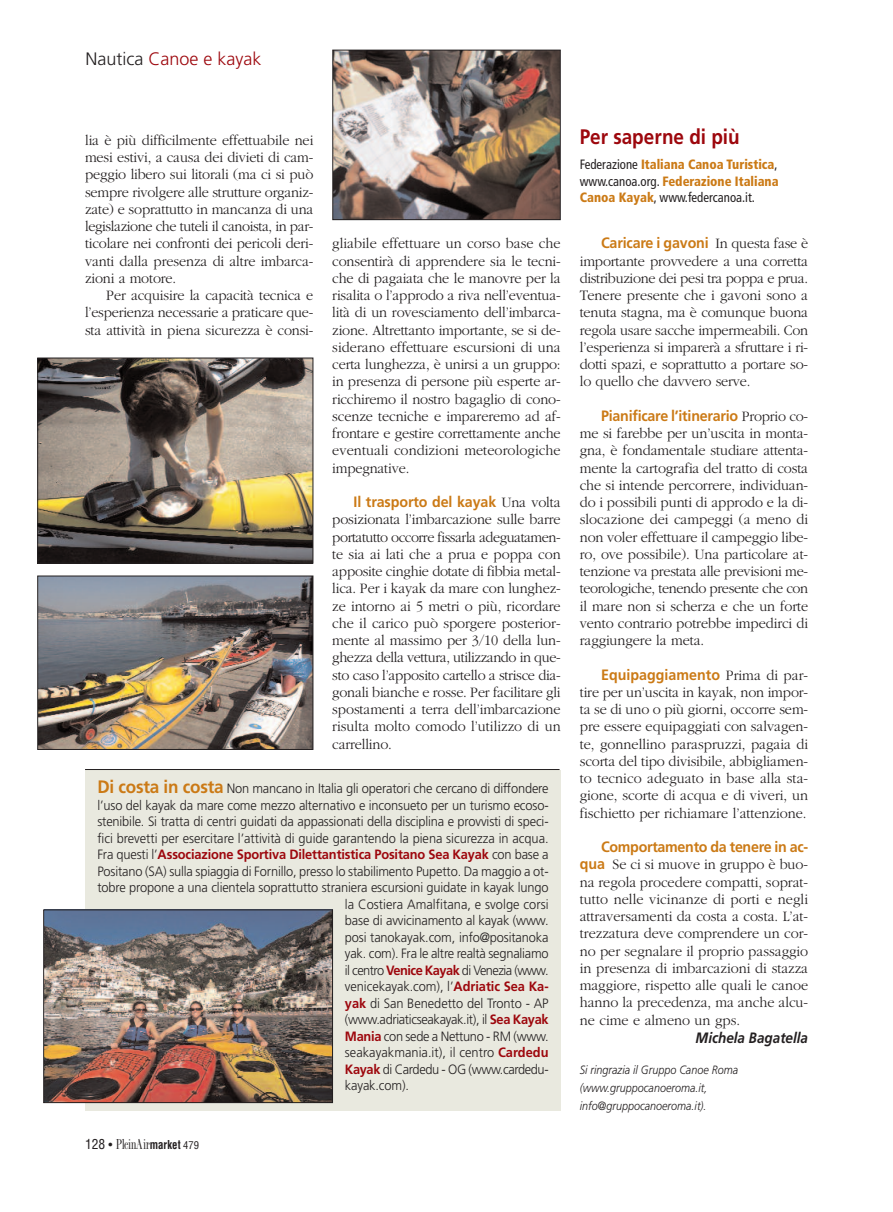
<style>
.page{position:relative;width:893px;height:1212px;background:#fff}
.page>*{position:absolute;margin:0;border:0;box-sizing:border-box;transform-origin:0 0}
.t1{font:700 21px "Frutiger";color:#9d070d;scale:.9 1}
.t2{font:300 18px "Frutiger";color:#9d070d}
.t3{font:300 15px/17.2px "Garamond";letter-spacing:-.005em;color:#231f20;text-align:justify;scale:.95 1}
.t4{font:700 15px "Frutiger";letter-spacing:-.015em;color:#cb7a16;scale:.95 1}
.t5{font:15px "Fashion Compressed No Three LT";letter-spacing:-.04em;color:#231f20}
.t6{font:italic 700 15px "Frutiger";color:#231f20;scale:.9 1}
.t7{font:300 13.5px "Frutiger";letter-spacing:-.01em;color:#231f20;scale:.95 1}
.t8{font:900 condensed 13.5px/16.5px "Frutiger";color:#cb7a16;text-align:justify;scale:.95 1}
.t9{font:700 13.5px "Frutiger";letter-spacing:-.01em;color:#9d070d;scale:.95 1}
.t10{font:300 13.5px "Frutiger";letter-spacing:-.04em;color:#231f20;scale:.95 1}
.t11{font:300 13.5px "Frutiger";letter-spacing:-.03em;color:#231f20;scale:.95 1}
.t12{font:italic 300 12px/18px "Frutiger";color:#231f20;scale:.9 1}
.s1{color:#231f20}
.s2{font-family:"Garamond";font-weight:300;color:#231f20}
.s3{font-weight:700;font-size:18px;color:#cb7a16}
.s4{font-weight:300;color:#231f20}
.s5{font-weight:700;color:#9d070d}
.s6{font-family:"Helvetica";font-stretch:condensed;font-size:13.5px}
.s7{font-family:"Helvetica";font-stretch:condensed;font-size:12px}
.s8{font-family:"Helvetica";font-weight:700;font-stretch:condensed;font-size:12px}
.s9{font-family:"Helvetica";font-stretch:condensed;font-size:10.5px}
.s10{font-weight:400;color:#231f20}
.s11{font-family:"Frutiger";font-weight:700;color:#cb7a16}
</style>
<div class="page">
<div style="left:85px;top:769px;width:475px;height:341px;background:#e9e9df"></div>
<img style="left:45px;top:911px;width:286px;height:190px">
<div style="left:43px;top:909px;width:290px;height:194px;border:1px solid #231f20"></div>
<hr style="left:85px;top:769px;width:475px;height:1px;background:#231f20">
<img style="left:39px;top:360px;width:272px;height:201px">
<div style="left:37px;top:358px;width:276px;height:205px;border:1px solid #231f20"></div>
<img style="left:39px;top:578px;width:272px;height:170px">
<div style="left:37px;top:576px;width:276px;height:174px;border:1px solid #231f20"></div>
<img style="left:334px;top:52px;width:225px;height:166px">
<div style="left:332px;top:50px;width:229px;height:170px;border:1px solid #231f20"></div>
<p class="t2" style="left:85px;top:51px;width:177px"><span class="s1">Nautica</span> Canoe e kayak</p>
<p class="t3" style="left:85px;top:131px;width:242px">lia è più difficilmente effettuabile nei mesi estivi, a causa dei divieti di cam&shy;peggio libero sui litorali (ma ci si può sempre rivolgere alle strutture organiz&shy;zate) e soprattutto in mancanza di una legislazione che tuteli il canoista, in par&shy;ticolare nei confronti dei pericoli deri&shy;vanti dalla presenza di altre imbarca&shy;zioni a motore.</p>
<p class="t3" style="left:85px;top:286px;width:242px;text-indent:21px">Per acquisire la capacità tecnica e l’esperienza necessarie a praticare que&shy;sta attività in piena sicurezza è consi-</p>
<p class="t3" style="left:332px;top:235px;width:242px">gliabile effettuare un corso base che consentirà di apprendere sia le tecni&shy;che di pagaiata che le manovre per la risalita o l’approdo a riva nell’eventua&shy;lità di un rovesciamento dell’imbarca&shy;zione. Altrettanto importante, se si de&shy;siderano effettuare escursioni di una certa lunghezza, è unirsi a un gruppo: in presenza di persone più esperte ar&shy;ricchiremo il nostro bagaglio di cono&shy;scenze tecniche e impareremo ad af&shy;frontare e gestire correttamente anche eventuali condizioni meteorologiche impegnative.</p>
<p class="t4" style="left:354px;top:496px;width:219px">Il trasporto del kayak <span class="s2">Una volta</span></p>
<p class="t3" style="left:332px;top:511px;width:242px">posizionata l’imbarcazione sulle barre portatutto occorre fissarla adeguatamen&shy;te sia ai lati che a prua e poppa con apposite cinghie dotate di fibbia metal&shy;lica. Per i kayak da mare con lunghez&shy;ze intorno ai 5 metri o più, ricordare che il carico può sporgere posterior&shy;mente al massimo per 3/10 della lun&shy;ghezza della vettura, utilizzando in que&shy;sto caso l’apposito cartello a strisce dia&shy;gonali bianche e rosse. Per facilitare gli spostamenti a terra dell’imbarcazione risulta molto comodo l’utilizzo di un carrellino.</p>
<p class="t7" style="left:97px;top:783px;width:476px"><span class="s3">Di costa in costa</span> Non mancano in Italia gli operatori che cercano di diffondere</p>
<p class="t7" style="left:97px;top:800px;width:476px">l’uso del kayak da mare come mezzo alternativo e inconsueto per un turismo ecoso-</p>
<p class="t7" style="left:97px;top:816px;width:476px">stenibile. Si tratta di centri guidati da appassionati della disciplina e provvisti di speci-</p>
<p class="t7" style="left:97px;top:833px;width:476px">fici brevetti per esercitare l’attività di guide garantendo la piena sicurezza in acqua.</p>
<p class="t9" style="left:97px;top:849px;width:476px"><span class="s4">Fra questi l’</span>Associazione Sportiva Dilettantistica Positano Sea Kayak <span class="s4">con base a</span></p>
<p class="t7" style="left:97px;top:866px;width:476px">Positano (SA) sulla spiaggia di Fornillo, presso lo stabilimento Pupetto. Da maggio a ot-</p>
<p class="t7" style="left:97px;top:882px;width:476px">tobre propone a una clientela soprattutto straniera escursioni guidate in kayak lungo</p>
<p class="t7" style="left:345px;top:899px;width:216px">la Costiera Amalfitana, e svolge corsi</p>
<p class="t7" style="left:345px;top:915px;width:216px">base di avvicinamento al kayak (www.</p>
<p class="t7" style="left:345px;top:932px;width:216px">posi tanokayak.com, info@positanoka</p>
<p class="t7" style="left:345px;top:948px;width:216px">yak. com). Fra le altre realtà segnaliamo</p>
<p class="t10" style="left:345px;top:965px;width:216px">il centro <span class="s5">Venice Kayak</span> di Venezia (www.</p>
<p class="t7" style="left:345px;top:981px;width:216px">venicekayak.com), l’<span class="s5">Adriatic Sea Ka-</span></p>
<p class="t7" style="left:345px;top:998px;width:216px"><span class="s5">yak</span> di San Benedetto del Tronto - AP</p>
<p class="t7" style="left:345px;top:1014px;width:216px">(www.adriaticseakayak.it), il <span class="s5">Sea Kayak</span></p>
<p class="t7" style="left:345px;top:1031px;width:216px"><span class="s5">Mania</span> con sede a Nettuno - RM (www.</p>
<p class="t7" style="left:345px;top:1047px;width:216px">seakayakmania.it), il centro <span class="s5">Cardedu</span></p>
<p class="t11" style="left:345px;top:1064px;width:216px"><span class="s5">Kayak</span> di Cardedu - OG (www.cardedu-</p>
<p class="t7" style="left:345px;top:1080px;width:69px">kayak.com).</p>
<p class="t5" style="left:85px;top:1134px;width:115px"><span class="s6">128</span> <span class="s7">•</span> PleinAir<span class="s8">market</span> <span class="s9">479</span></p>
<h1 class="t1" style="left:580px;top:129px;width:179px">Per saperne di più</h1>
<p class="t8" style="left:580px;top:158px;width:211px"><span class="s10">Federazione</span> Italiana Canoa Turistica<span class="s10">, www.canoa.org.</span> Federazione Italiana Canoa Kayak<span class="s10">, www.federcanoa.it.</span></p>
<p class="t4" style="left:601px;top:237px;width:219px">Caricare i gavoni <span class="s2">In questa fase è</span></p>
<p class="t3" style="left:580px;top:252px;width:242px">importante provvedere a una corretta distribuzione dei pesi tra poppa e prua.<br>Tenere presente che i gavoni sono a tenuta stagna, ma è comunque buona regola usare sacche impermeabili. Con l’esperienza si imparerà a sfruttare i ri&shy;dotti spazi, e soprattutto a portare so&shy;lo quello che davvero serve.</p>
<p class="t4" style="left:601px;top:410px;width:219px">Pianificare l’itinerario <span class="s2">Proprio co-</span></p>
<p class="t3" style="left:580px;top:424px;width:242px">me si farebbe per un’uscita in monta&shy;gna, è fondamentale studiare attenta&shy;mente la cartografia del tratto di costa che si intende percorrere, individuan&shy;do i possibili punti di approdo e la di&shy;slocazione dei campeggi (a meno di non voler effettuare il campeggio libe&shy;ro, ove possibile). Una particolare at&shy;tenzione va prestata alle previsioni me&shy;teorologiche, tenendo presente che con il mare non si scherza e che un forte vento contrario potrebbe impedirci di raggiungere la meta.</p>
<p class="t4" style="left:601px;top:668px;width:219px">Equipaggiamento <span class="s2">Prima di par-</span></p>
<p class="t3" style="left:580px;top:683px;width:242px">tire per un’uscita in kayak, non impor&shy;ta se di uno o più giorni, occorre sem&shy;pre essere equipaggiati con salvagen&shy;te, gonnellino paraspruzzi, pagaia di scorta del tipo divisibile, abbigliamen&shy;to tecnico adeguato in base alla sta&shy;gione, scorte di acqua e di viveri, un fischietto per richiamare l’attenzione.</p>
<p class="t4" style="left:601px;top:841px;width:219px">Comportamento da tenere in ac-</p>
<p class="t3" style="left:580px;top:856px;width:242px"><span class="s11">qua</span> Se ci si muove in gruppo è buo&shy;na regola procedere compatti, soprat&shy;tutto nelle vicinanze di porti e negli attraversamenti da costa a costa. L’at&shy;trezzatura deve comprendere un cor&shy;no per segnalare il proprio passaggio in presenza di imbarcazioni di stazza maggiore, rispetto alle quali le canoe hanno la precedenza, ma anche alcu&shy;ne cime e almeno un gps.</p>
<p class="t6" style="left:696px;top:1031px;width:127px">Michela Bagatella</p>
<p class="t12" style="left:580px;top:1062px;width:177px">Si ringrazia il Gruppo Canoe Roma (www.gruppocanoeroma.it, info@gruppocanoeroma.it).</p>
</div>
